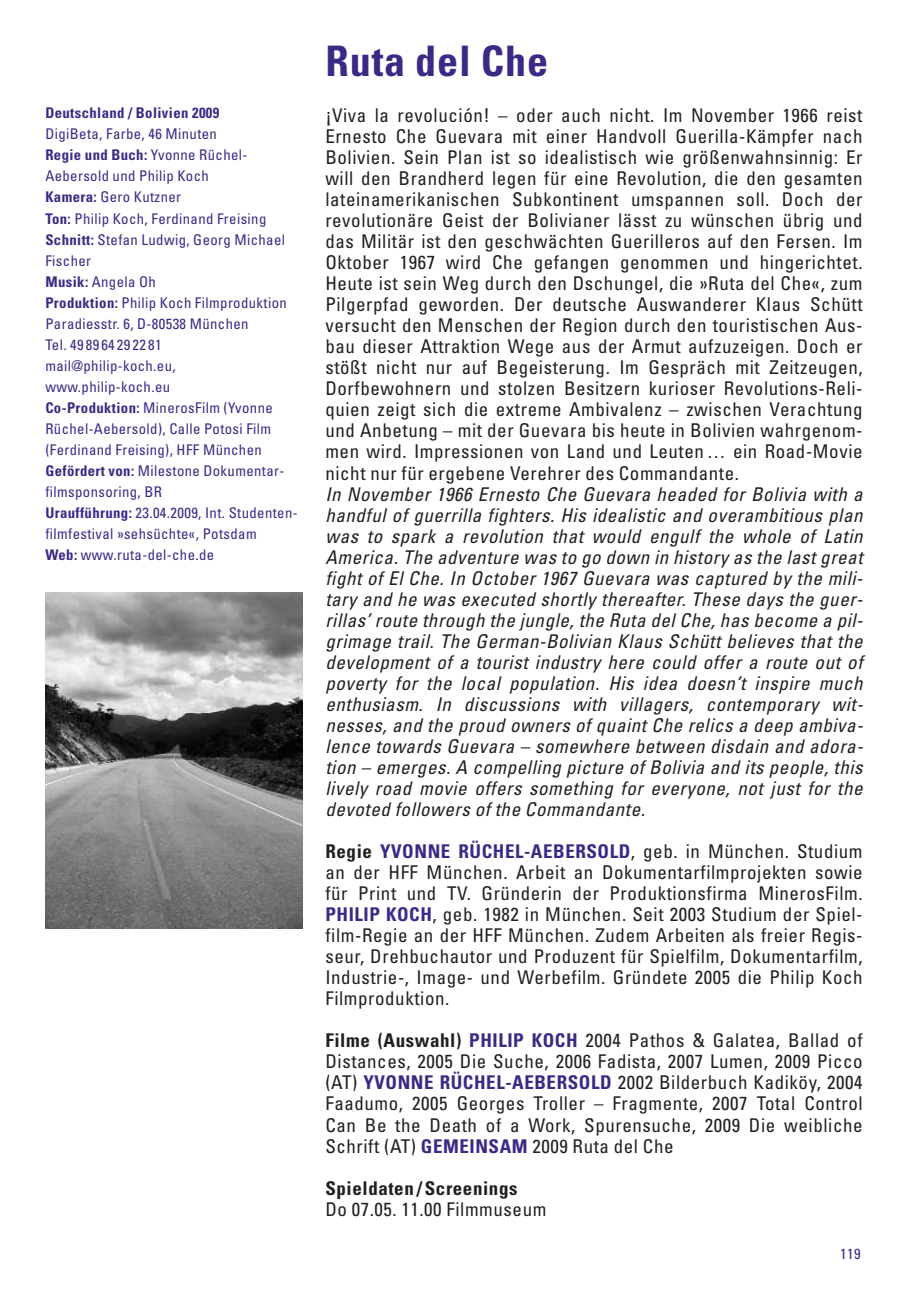
<style>
.page{position:relative;width:908px;height:1304px;background:#fff}
.page>*{position:absolute;margin:0;border:0;box-sizing:border-box;transform-origin:0 0}
.t1{font:700 condensed 42px "Univers";letter-spacing:.02em;color:#3c2986}
.t2{font:condensed 19px/21px "Univers";letter-spacing:.03em;color:#231f20;text-align:justify}
.t3{font:italic condensed 19px/21px "Univers";letter-spacing:.03em;color:#231f20;text-align:justify}
.t4{font:700 condensed 19px "Univers";letter-spacing:.03em;color:#231f20}
.t5{font:condensed 14.8px/21px "Univers";letter-spacing:.025em;color:#3c2986}
.t6{font:700 condensed 14.8px "Univers";letter-spacing:.025em;color:#3c2986}
.s1{font-weight:700}
.s2{font-weight:700;color:#3c2986}
</style>
<div class="page">
<img style="left:45px;top:592px;width:257px;height:337px">
<p class="t6" style="left:45px;top:108px;width:175px">Deutschland / Bolivien 2009</p>
<p class="t5" style="left:45px;top:125px;width:254px">DigiBeta, Farbe, 46 Minuten<br><span class="s1">Regie und Buch:</span> Yvonne Rüchel-<br>Aebersold und Philip Koch<br><span class="s1">Kamera:</span> Gero Kutzner<br><span class="s1">Ton:</span> Philip Koch, Ferdinand Freising<br><span class="s1">Schnitt:</span> Stefan Ludwig, Georg Michael<br>Fischer<br><span class="s1">Musik:</span> Angela Oh<br><span class="s1">Produktion:</span> Philip Koch Filmproduktion<br>Paradiesstr. 6, D-80538 München<br>Tel. 49 89 64 29 22 81<br>mail@philip-koch.eu, www.philip-koch.eu<br><span class="s1">Co-Produktion:</span> MinerosFilm (Yvonne<br>Rüchel-Aebersold), Calle Potosi Film (Ferdinand Freising), HFF München<br><span class="s1">Gefördert von:</span> Milestone Dokumentar&shy;filmsponsoring, BR<br><span class="s1">Uraufführung:</span> 23.04.2009, Int. Studenten&shy;filmfestival »sehsüchte«, Potsdam<br><span class="s1">Web:</span> www.ruta-del-che.de</p>
<h1 class="t1" style="left:325px;top:45px;width:224px">Ruta del Che</h1>
<p class="t2" style="left:325px;top:106px;width:538px">¡Viva la revolución! – oder auch nicht. Im November 1966 reist Ernesto Che Guevara mit einer Handvoll Guerilla-Kämpfer nach Bolivien. Sein Plan ist so idealistisch wie größenwahnsinnig: Er will den Brandherd legen für eine Revolution, die den gesamten lateinamerikanischen Subkontinent umspannen soll. Doch der revolutionäre Geist der Bolivianer lässt zu wünschen übrig und das Militär ist den geschwächten Guerilleros auf den Fersen. Im Oktober 1967 wird Che gefangen genommen und hingerichtet.<br>Heute ist sein Weg durch den Dschungel, die »Ruta del Che«, zum Pilgerpfad geworden. Der deutsche Auswanderer Klaus Schütt versucht den Menschen der Region durch den touristischen Aus&shy;bau dieser Attraktion Wege aus der Armut aufzuzeigen. Doch er stößt nicht nur auf Begeisterung. Im Gespräch mit Zeitzeugen, Dorfbewohnern und stolzen Besitzern kurioser Revolutions-Reli&shy;quien zeigt sich die extreme Ambivalenz – zwischen Verachtung und Anbetung – mit der Guevara bis heute in Bolivien wahrgenom&shy;men wird. Impressionen von Land und Leuten… ein Road-Movie nicht nur für ergebene Verehrer des Commandante.</p>
<p class="t3" style="left:325px;top:485px;width:538px">In November 1966 Ernesto Che Guevara headed for Bolivia with a handful of guerrilla fighters. His idealistic and overambitious plan was to spark a revolution that would engulf the whole of Latin America. The adventure was to go down in history as the last great fight of El Che. In October 1967 Guevara was captured by the mili&shy;tary and he was executed shortly thereafter. These days the guer&shy;rillas’ route through the jungle, the Ruta del Che, has become a pil&shy;grimage trail. The German-Bolivian Klaus Schütt believes that the development of a tourist industry here could offer a route out of poverty for the local population. His idea doesn’t inspire much enthusiasm. In discussions with villagers, contemporary wit&shy;nesses, and the proud owners of quaint Che relics a deep ambiva&shy;lence towards Guevara – somewhere between disdain and adora&shy;tion – emerges. A compelling picture of Bolivia and its people, this lively road movie offers something for everyone, not just for the devoted followers of the Commandante.</p>
<p class="t2" style="left:325px;top:842px;width:538px"><span class="s1">Regie</span> <span class="s2">YVONNE RÜCHEL-AEBERSOLD</span>, geb. in München. Studium an der HFF München. Arbeit an Dokumentarfilmprojekten sowie für Print und TV. Gründerin der Produktionsfirma MinerosFilm.<br><span class="s2">PHILIP KOCH</span>, geb. 1982 in München. Seit 2003 Studium der Spiel&shy;film-Regie an der HFF München. Zudem Arbeiten als freier Regis&shy;seur, Drehbuchautor und Produzent für Spielfilm, Dokumentarfilm, Industrie-, Image- und Werbefilm. Gründete 2005 die Philip Koch Filmproduktion.</p>
<p class="t2" style="left:325px;top:1032px;width:538px"><span class="s1">Filme (Auswahl)</span> <span class="s2">PHILIP KOCH</span> 2004 Pathos &amp; Galatea, Ballad of Distances, 2005 Die Suche, 2006 Fadista, 2007 Lumen, 2009 Picco (AT) <span class="s2">YVONNE RÜCHEL-AEBERSOLD</span> 2002 Bilderbuch Kadiköy, 2004<br>Faadumo, 2005 Georges Troller – Fragmente, 2007 Total Control Can Be the Death of a Work, Spurensuche, 2009 Die weibliche Schrift (AT) <span class="s2">GEMEINSAM</span> 2009 Ruta del Che</p>
<p class="t4" style="left:325px;top:1181px;width:193px">Spieldaten / Screenings</p>
<p class="t2" style="left:325px;top:1200px;width:222px">Do 07.05. 11.00 Filmmuseum</p>
<p class="t5" style="left:839px;top:1245px;width:22px">119</p>
</div>
